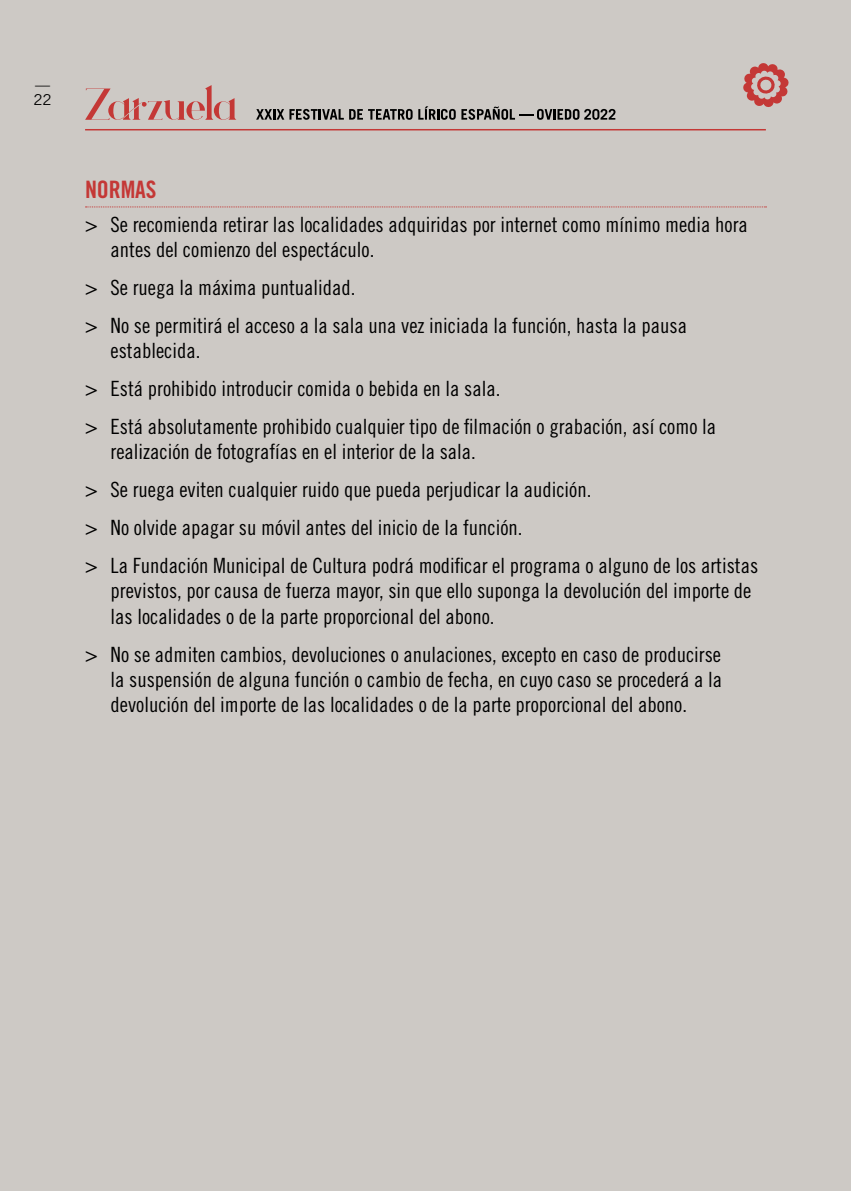
<style>
.page{position:relative;width:851px;height:1191px;background:#fff}
.page>*{position:absolute;margin:0;border:0;box-sizing:border-box;transform-origin:0 0}
.t1{font:24px "Trade Gothic LT Std Bd Cn 20";letter-spacing:-.005em;color:#c43836}
.t2{font:21px/37.8px "Trade Gothic LT Std Cn 18";color:#000}
.t3{font:15px/15px "Trade Gothic LT Std";color:#000}
</style>
<div class="page">
<div style="left:0;top:0;width:850px;height:1191px;background:#cdc9c5"></div>
<hr style="left:85px;top:129px;width:680px;height:1px;background:#c43836">
<svg style="left:85px;top:85px;width:151px;height:35px"></svg>
<svg style="left:743px;top:63px;width:46px;height:44px"></svg>
<svg style="left:406px;top:109px;width:6px;height:11px"></svg>
<svg style="left:256px;top:109px;width:154px;height:11px"></svg>
<svg style="left:449px;top:109px;width:6px;height:11px"></svg>
<svg style="left:418px;top:106px;width:35px;height:14px"></svg>
<svg style="left:461px;top:106px;width:72px;height:14px"></svg>
<div style="left:537px;top:109px;width:6px;height:11px;background:#000;border-radius:3px"></div>
<svg style="left:572px;top:109px;width:7px;height:11px"></svg>
<svg style="left:539px;top:109px;width:38px;height:11px"></svg>
<svg style="left:584px;top:109px;width:31px;height:11px"></svg>
<svg style="left:85px;top:206px;width:681px;height:1px"></svg>
<p class="t3" style="left:33px;top:76px;width:20px">—<br>22</p>
<p class="t1" style="left:85px;top:175px;width:73px">NORMAS</p>
<p class="t2" style="left:111px;top:211px;width:638px;line-height:25.2px;text-indent:-26px">&gt; Se recomienda retirar las localidades adquiridas por internet como mínimo media hora antes del comienzo del espectáculo.</p>
<p class="t2" style="left:85px;top:268px;width:603px">&gt; Se ruega la máxima puntualidad.<br>&gt; No se permitirá el acceso a la sala una vez iniciada la función, hasta la pausa</p>
<p class="t2" style="left:85px;top:331px;width:632px;text-indent:26px">establecida.<br>&gt; Está prohibido introducir comida o bebida en la sala.<br>&gt; Está absolutamente prohibido cualquier tipo de filmación o grabación, así como la</p>
<p class="t2" style="left:85px;top:432px;width:674px;text-indent:26px">realización de fotografías en el interior de la sala.<br>&gt; Se ruega eviten cualquier ruido que pueda perjudicar la audición.<br>&gt; No olvide apagar su móvil antes del inicio de la función.<br>&gt; La Fundación Municipal de Cultura podrá modificar el programa o alguno de los artistas</p>
<p class="t2" style="left:111px;top:578px;width:642px;line-height:25.2px">previstos, por causa de fuerza mayor, sin que ello suponga la devolución del importe de las localidades o de la parte proporcional del abono.</p>
<p class="t2" style="left:111px;top:641px;width:613px;line-height:25.2px;text-align:justify;text-indent:-26px">&gt; No se admiten cambios, devoluciones o anulaciones, excepto en caso de producirse la suspensión de alguna función o cambio de fecha, en cuyo caso se procederá a la devolución del importe de las localidades o de la parte proporcional del abono.</p>
</div>
